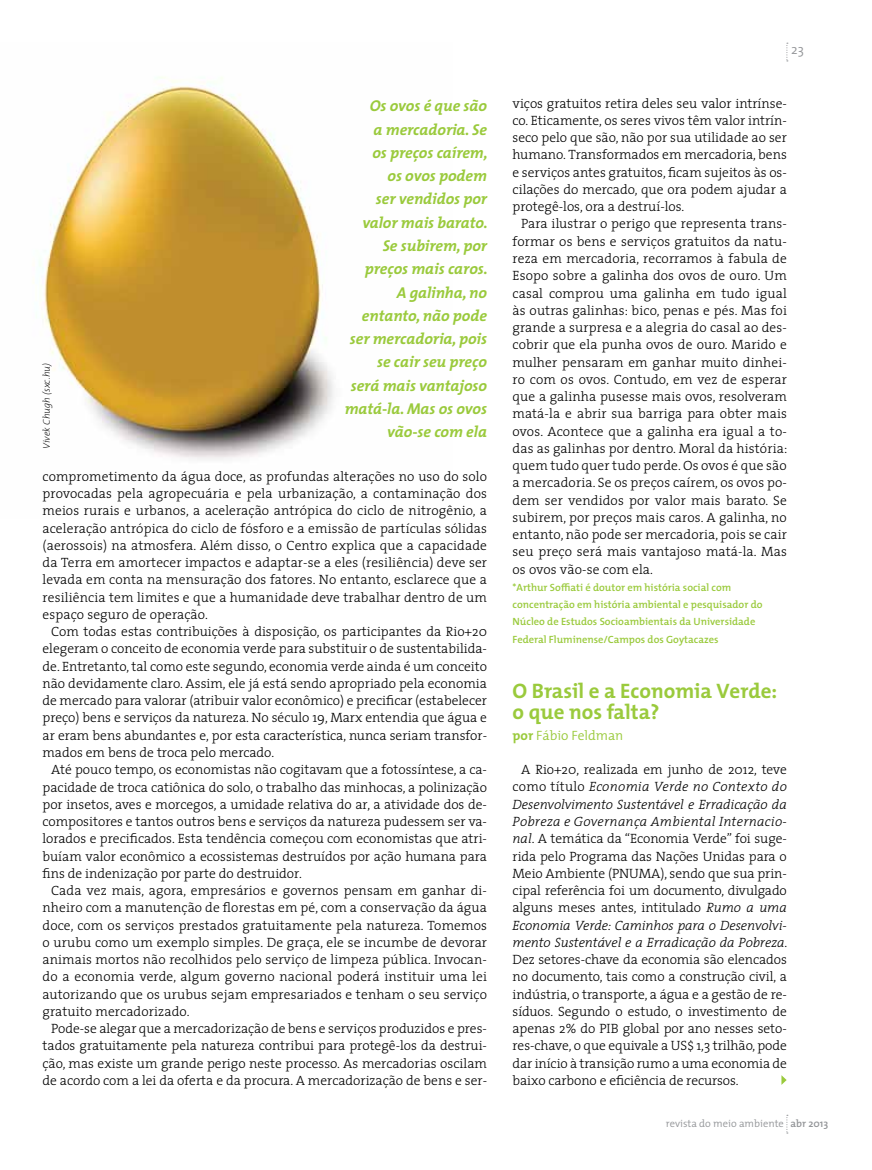
<style>
.page{position:relative;width:872px;height:1170px;background:#fff}
.page>*{position:absolute;margin:0;border:0;box-sizing:border-box;transform-origin:0 0}
.t1{font:700 21px/21px "The Mix";color:#9aca3c}
.t2{font:italic 700 15.75px/23.2px "The Mix";letter-spacing:-.005em;color:#9aca3c;text-align:right}
.t3{font:300 13.5px/17.2px "The Serif";color:#000;text-align:justify}
.t4{font:300 13.5px "The Mix";color:#9aca3c}
.t5{font:300 13.5px "The Mix";color:#939598}
.t6{font:600 10.5px/17.2px "The Mix";color:#9aca3c}
.t7{font:300 10.5px "The Mix";color:#939598}
.t8{font:italic 200 9.75px "The Mix";color:#000}
.s1{font-weight:700}
.s2{font-style:italic}
.s3{font-weight:600}
</style>
<div class="page">
<svg style="left:786px;top:43px;width:2px;height:18px"></svg>
<svg style="left:786px;top:1114px;width:2px;height:19px"></svg>
<img style="left:33px;top:77px;width:301px;height:383px">
<svg style="left:781px;top:1075px;width:5px;height:9px"></svg>
<p class="t2" style="left:345px;top:94px;width:145px">Os ovos é que são<br>a mercadoria. Se<br>os preços caírem,<br>os ovos podem<br>ser vendidos por valor mais barato.<br>Se subirem, por preços mais caros.<br>A galinha, no entanto, não pode ser mercadoria, pois se cair seu preço<br>será mais vantajoso matá-la. Mas os ovos vão-se com ela</p>
<p class="t3" style="left:43px;top:467px;width:446px">comprometimento da água doce, as profundas alterações no uso do solo provocadas pela agropecuária e pela urbanização, a contaminação dos meios rurais e urbanos, a aceleração antrópica do ciclo de nitrogênio, a aceleração antrópica do ciclo de fósforo e a emissão de partículas sólidas (aerossois) na atmosfera. Além disso, o Centro explica que a capacidade da Terra em amortecer impactos e adaptar-se a eles (resiliência) deve ser levada em conta na mensuração dos fatores. No entanto, esclarece que a resiliência tem limites e que a humanidade deve trabalhar dentro de um espaço seguro de operação.</p>
<p class="t3" style="left:43px;top:622px;width:446px;text-indent:9px">Com todas estas contribuições à disposição, os participantes da Rio+20 elegeram o conceito de economia verde para substituir o de sustentabilida&shy;de. Entretanto, tal como este segundo, economia verde ainda é um conceito não devidamente claro. Assim, ele já está sendo apropriado pela economia de mercado para valorar (atribuir valor econômico) e precificar (estabelecer preço) bens e serviços da natureza. No século 19, Marx entendia que água e ar eram bens abundantes e, por esta característica, nunca seriam transfor&shy;mados em bens de troca pelo mercado.</p>
<p class="t3" style="left:43px;top:760px;width:446px;text-indent:9px">Até pouco tempo, os economistas não cogitavam que a fotossíntese, a ca&shy;pacidade de troca catiônica do solo, o trabalho das minhocas, a polinização por insetos, aves e morcegos, a umidade relativa do ar, a atividade dos de&shy;compositores e tantos outros bens e serviços da natureza pudessem ser va&shy;lorados e precificados. Esta tendência começou com economistas que atri&shy;buíam valor econômico a ecossistemas destruídos por ação humana para fins de indenização por parte do destruidor.</p>
<p class="t3" style="left:43px;top:881px;width:446px;text-indent:9px">Cada vez mais, agora, empresários e governos pensam em ganhar di&shy;nheiro com a manutenção de florestas em pé, com a conservação da água doce, com os serviços prestados gratuitamente pela natureza. Tomemos o urubu como um exemplo simples. De graça, ele se incumbe de devorar animais mortos não recolhidos pelo serviço de limpeza pública. Invocan&shy;do a economia verde, algum governo nacional poderá instituir uma lei autorizando que os urubus sejam empresariados e tenham o seu serviço gratuito mercadorizado.</p>
<p class="t3" style="left:43px;top:1019px;width:446px;text-indent:9px">Pode-se alegar que a mercadorização de bens e serviços produzidos e pres&shy;tados gratuitamente pela natureza contribui para protegê-los da destrui&shy;ção, mas existe um grande perigo neste processo. As mercadorias oscilam de acordo com a lei da oferta e da procura. A mercadorização de bens e ser-</p>
<p class="t8" style="left:38px;top:449px;width:88px;rotate:-90deg">Vivek Chugh (sxc.hu)</p>
<p class="t5" style="left:791px;top:38px;width:14px">23</p>
<p class="t3" style="left:512px;top:94px;width:276px">viços gratuitos retira deles seu valor intrínse&shy;co. Eticamente, os seres vivos têm valor intrín&shy;seco pelo que são, não por sua utilidade ao ser humano. Transformados em mercadoria, bens e serviços antes gratuitos, ficam sujeitos às os&shy;cilações do mercado, que ora podem ajudar a protegê-los, ora a destruí-los.</p>
<p class="t3" style="left:512px;top:215px;width:276px;text-indent:9px">Para ilustrar o perigo que representa trans&shy;formar os bens e serviços gratuitos da natu&shy;reza em mercadoria, recorramos à fabula de Esopo sobre a galinha dos ovos de ouro. Um casal comprou uma galinha em tudo igual às outras galinhas: bico, penas e pés. Mas foi grande a surpresa e a alegria do casal ao des&shy;cobrir que ela punha ovos de ouro. Marido e mulher pensaram em ganhar muito dinhei&shy;ro com os ovos. Contudo, em vez de esperar que a galinha pusesse mais ovos, resolveram matá-la e abrir sua barriga para obter mais ovos. Acontece que a galinha era igual a to&shy;das as galinhas por dentro. Moral da história: quem tudo quer tudo perde. Os ovos é que são a mercadoria. Se os preços caírem, os ovos po&shy;dem ser vendidos por valor mais barato. Se subirem, por preços mais caros. A galinha, no entanto, não pode ser mercadoria, pois se cair seu preço será mais vantajoso matá-la. Mas os ovos vão-se com ela.</p>
<p class="t6" style="left:512px;top:578px;width:251px">*Arthur Soffiati é doutor em história social com concentração em história ambiental e pesquisador do N úcleo de Estudos Socioambientais da U niversidade Federal Fluminense/Campos dos Goytacazes</p>
<h1 class="t1" style="left:512px;top:680px;width:266px">O Brasil e a Economia Verde: o que nos falta?</h1>
<p class="t4" style="left:512px;top:723px;width:112px"><span class="s1">por</span> Fábio Feldman</p>
<p class="t3" style="left:512px;top:760px;width:276px;text-indent:9px">A Rio+20, realizada em junho de 2012, teve como título <span class="s2">Economia Verde no Contexto do Desenvolvimento Sustentável e Erradicação da Pobreza e Governança Ambiental Internacio&shy;nal</span>. A temática da “Economia Verde” foi suge&shy;rida pelo Programa das Nações Unidas para o Meio Ambiente (PNUMA), sendo que sua prin&shy;cipal referência foi um documento, divulgado alguns meses antes, intitulado <span class="s2">Rumo a uma Economia Verde: Caminhos para o Desenvolvi&shy;mento Sustentável e a Erradicação da Pobreza</span>.<br>Dez setores-chave da economia são elencados no documento, tais como a construção civil, a indústria, o transporte, a água e a gestão de re&shy;síduos. Segundo o estudo, o investimento de apenas 2% do PIB global por ano nesses seto&shy;res-chave, o que equivale a US$ 1,3 trilhão, pode dar início à transição rumo a uma economia de baixo carbono e eficiência de recursos.</p>
<p class="t7" style="left:666px;top:1114px;width:164px">revista do meio ambiente <span class="s3">abr 2013</span></p>
</div>
